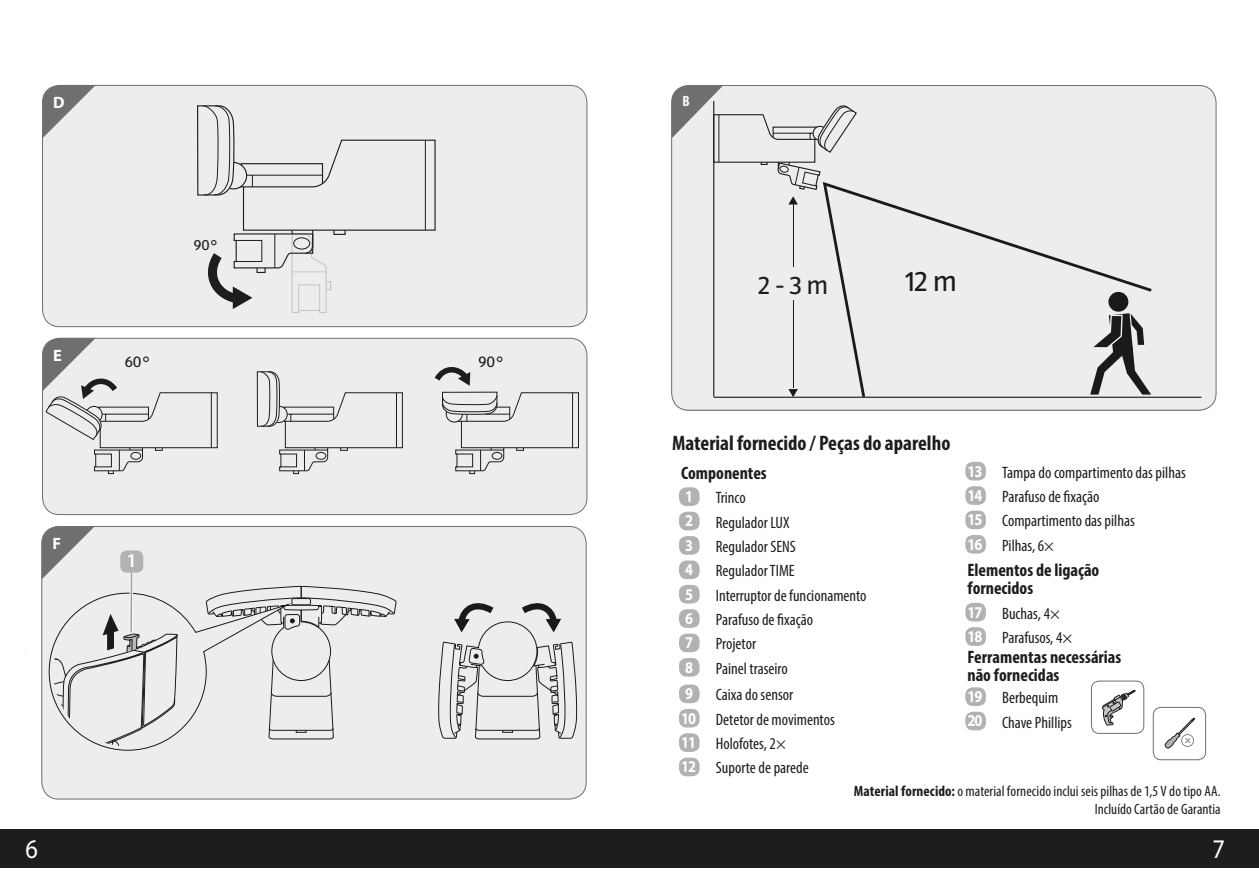
<style>
.page{position:relative;width:1259px;height:893px;background:#fff}
.page>*{position:absolute;margin:0;border:0;box-sizing:border-box;transform-origin:0 0}
.t1{font:28.35px "ALDISUEDOT";color:#1d1d1b}
.t2{font:27px "Myriad Pro";color:#fff;scale:.9 1}
.t3{font:25.5px "ALDISUEDOT";color:#1d1d1b}
.t4{font:700 condensed 21px "Myriad Pro";color:#1d1d1b}
.t5{font:600 19.5px "Myriad Pro";color:#fff}
.t6{font:700 condensed 18px/18px "Myriad Pro";color:#1d1d1b}
.t7{font:condensed 16.5px/24.5px "Myriad Pro";color:#1d1d1b}
.t8{font:700 16.5px "Myriad Pro";color:#fff;scale:.87 1}
.t9{font:700 16.5px "Myriad Pro";color:#fff}
.t10{font:15.6px "ALDISUEDOT";color:#1d1d1b}
.t11{font:condensed 15px/18px "Myriad Pro";letter-spacing:.005em;color:#1d1d1b;text-align:right}
.t12{font:700 condensed 15px "Myriad Pro";color:#fff}
.t13{font:14.85px "ALDISUEDOT";color:#1d1d1b}
.s1{font-weight:700;font-stretch:normal;color:#fff}
.s2{font-weight:700}
</style>
<div class="page">
<div style="left:617px;top:829px;width:642px;height:38px;background:#1d1d1b"></div>
<div style="left:0;top:829px;width:629px;height:38px;background:#1d1d1b"></div>
<div style="left:671px;top:86px;width:545px;height:324px;background:#ededed;border-radius:17px"></div>
<div style="left:679px;top:487px;width:20px;height:19px;background:#b3b2b2;border-radius:8px"></div>
<div style="left:679px;top:512px;width:20px;height:18px;background:#b3b2b2;border-radius:8px"></div>
<div style="left:679px;top:536px;width:20px;height:19px;background:#b3b2b2;border-radius:8px"></div>
<div style="left:679px;top:560px;width:20px;height:19px;background:#b3b2b2;border-radius:8px"></div>
<div style="left:679px;top:585px;width:20px;height:18px;background:#b3b2b2;border-radius:8px"></div>
<div style="left:679px;top:609px;width:20px;height:19px;background:#b3b2b2;border-radius:8px"></div>
<div style="left:679px;top:634px;width:20px;height:18px;background:#b3b2b2;border-radius:8px"></div>
<div style="left:679px;top:658px;width:20px;height:19px;background:#b3b2b2;border-radius:8px"></div>
<div style="left:679px;top:684px;width:20px;height:19px;background:#b3b2b2;border-radius:8px"></div>
<div style="left:679px;top:709px;width:20px;height:18px;background:#b3b2b2;border-radius:8px"></div>
<div style="left:679px;top:733px;width:20px;height:19px;background:#b3b2b2;border-radius:8px"></div>
<div style="left:679px;top:758px;width:20px;height:18px;background:#b3b2b2;border-radius:8px"></div>
<div style="left:965px;top:462px;width:21px;height:18px;background:#b3b2b2;border-radius:8px"></div>
<div style="left:965px;top:486px;width:21px;height:19px;background:#b3b2b2;border-radius:8px"></div>
<div style="left:965px;top:511px;width:21px;height:18px;background:#b3b2b2;border-radius:8px"></div>
<div style="left:965px;top:535px;width:21px;height:19px;background:#b3b2b2;border-radius:8px"></div>
<div style="left:965px;top:603px;width:21px;height:18px;background:#b3b2b2;border-radius:8px"></div>
<div style="left:965px;top:627px;width:21px;height:19px;background:#b3b2b2;border-radius:8px"></div>
<div style="left:965px;top:687px;width:21px;height:19px;background:#b3b2b2;border-radius:8px"></div>
<div style="left:965px;top:712px;width:21px;height:18px;background:#b3b2b2;border-radius:8px"></div>
<svg style="left:23px;top:85px;width:556px;height:783px;background:#ddd"></svg>
<div style="left:120px;top:551px;width:23px;height:22px;background:#b3b2b2;border-radius:6px"></div>
<hr style="left:792px;top:203px;width:1px;height:185px;background:#1d1d1b">
<div style="left:738px;top:268px;width:94px;height:32px;background:#ededed"></div>
<svg style="left:788px;top:389px;width:10px;height:8px"></svg>
<svg style="left:671px;top:85px;width:186px;height:119px"></svg>
<hr style="left:713px;top:101px;width:1px;height:296px;background:#1d1d1b">
<hr style="left:714px;top:397px;width:487px;height:1px;background:#1d1d1b">
<svg style="left:821px;top:180px;width:333px;height:218px"></svg>
<div style="left:1091px;top:681px;width:53px;height:53px;border:1px solid #706f6f;border-radius:8px"></div>
<svg style="left:1102px;top:690px;width:33px;height:35px"></svg>
<div style="left:1153px;top:707px;width:52px;height:53px;border:1px solid #706f6f;border-radius:8px"></div>
<svg style="left:1165px;top:718px;width:29px;height:30px"></svg>
<p class="t9" style="left:53px;top:92px;width:13px">D</p>
<p class="t12" style="left:682px;top:92px;width:9px">B</p>
<p class="t9" style="left:53px;top:345px;width:10px">E</p>
<p class="t13" style="left:194px;top:236px;width:26px">90°</p>
<p class="t10" style="left:125px;top:351px;width:27px">60°</p>
<p class="t10" style="left:478px;top:351px;width:27px">90°</p>
<p class="t9" style="left:52px;top:533px;width:10px">F</p>
<p class="t5" style="left:127px;top:548px;width:12px">1</p>
<h3 class="t3" style="left:758px;top:268px;width:71px">2 - 3 m</h3>
<h1 class="t1" style="left:905px;top:263px;width:53px">12 m</h1>
<p class="t4" style="left:672px;top:429px;width:280px">Material fornecido / Peças do aparelho</p>
<p class="t6" style="left:681px;top:463px;width:87px">Componentes</p>
<p class="t8" style="left:685px;top:486px;width:11px">1</p>
<p class="t7" style="left:716px;top:485px;width:31px">Trinco</p>
<p class="t8" style="left:685px;top:510px;width:11px">2</p>
<p class="t7" style="left:716px;top:510px;width:75px">Regulador LUX</p>
<p class="t8" style="left:685px;top:534px;width:11px">3</p>
<p class="t7" style="left:716px;top:534px;width:82px">Regulador SENS</p>
<p class="t8" style="left:685px;top:559px;width:11px">4</p>
<p class="t7" style="left:716px;top:558px;width:80px">Regulador TIME</p>
<p class="t8" style="left:685px;top:583px;width:11px">5</p>
<p class="t7" style="left:716px;top:583px;width:152px">Interruptor de funcionamento</p>
<p class="t8" style="left:685px;top:608px;width:11px">6</p>
<p class="t7" style="left:716px;top:607px;width:99px">Parafuso de fixação</p>
<p class="t8" style="left:685px;top:632px;width:11px">7</p>
<p class="t7" style="left:716px;top:631px;width:42px">Projetor</p>
<p class="t8" style="left:685px;top:656px;width:11px">8</p>
<p class="t7" style="left:716px;top:656px;width:73px">Painel traseiro</p>
<p class="t8" style="left:685px;top:683px;width:11px">9</p>
<p class="t7" style="left:681px;top:682px;width:155px;text-indent:35px">Caixa do sensor<br><span class="s1">10</span> Detetor de movimentos<br><span class="s1">11</span> Holofotes, 2×<br><span class="s1">12</span> Suporte de parede</p>
<p class="t7" style="left:967px;top:460px;width:220px"><span class="s1">13</span> Tampa do compartimento das pilhas<br><span class="s1">14</span> Parafuso de fixação<br><span class="s1">15</span> Compartimento das pilhas<br><span class="s1">16</span> Pilhas, 6×</p>
<p class="t6" style="left:967px;top:561px;width:133px">Elementos de ligação fornecidos</p>
<p class="t7" style="left:967px;top:601px;width:106px"><span class="s1">17</span> Buchas, 4×<br><span class="s1">18</span> Parafusos, 4×</p>
<p class="t6" style="left:967px;top:647px;width:155px">Ferramentas necessárias não fornecidas</p>
<p class="t7" style="left:967px;top:685px;width:106px"><span class="s1">19</span> Berbequim<br><span class="s1">20</span> Chave Phillips</p>
<p class="t11" style="left:853px;top:782px;width:368px"><span class="s2">Material fornecido:</span> o material fornecido inclui seis pilhas de 1,5 V do tipo AA.<br>Incluído Cartão de Garantia</p>
<h2 class="t2" style="left:26px;top:832px;width:15px">6</h2>
<h2 class="t2" style="left:1212px;top:832px;width:15px">7</h2>
</div>
